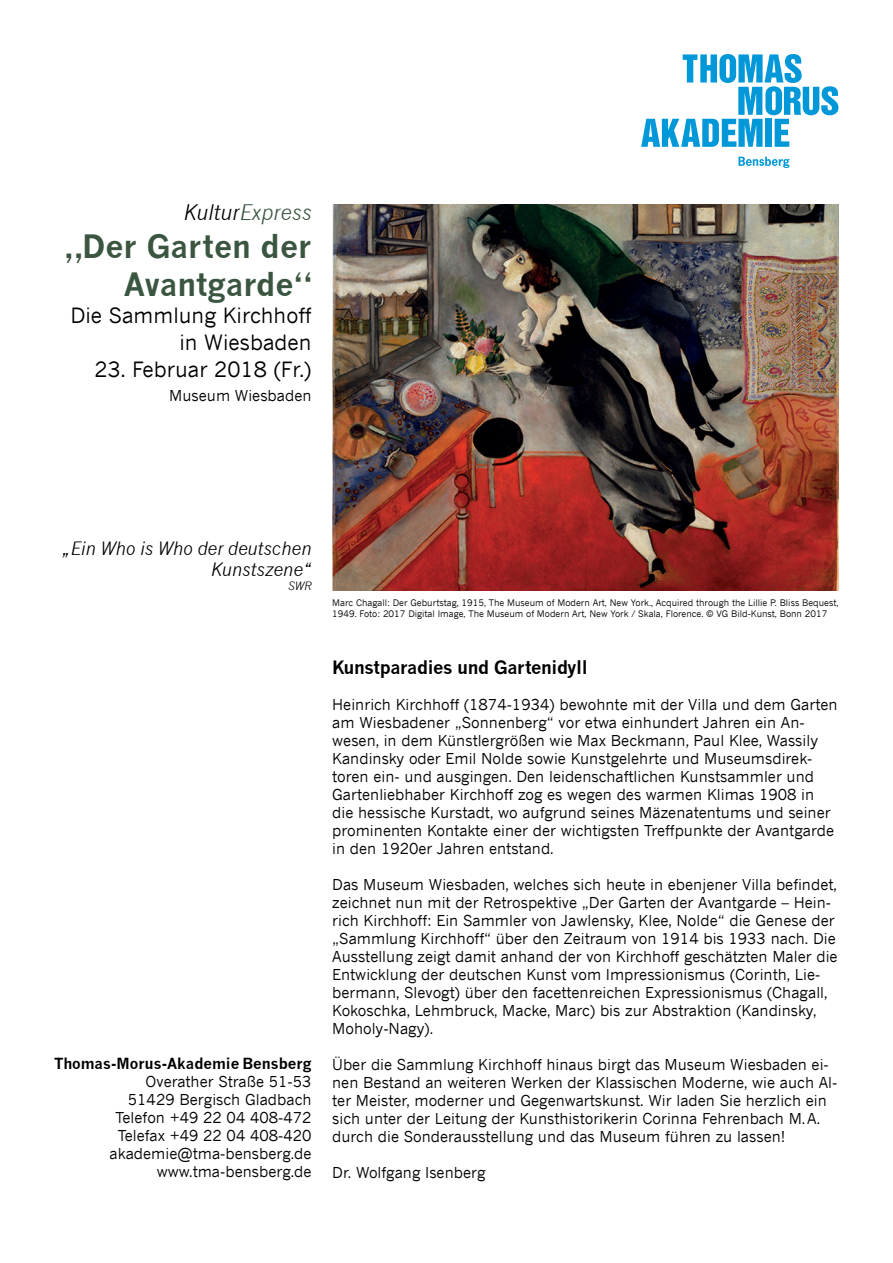
<style>
.page{position:relative;width:893px;height:1263px;background:#fff}
.page>*{position:absolute;margin:0;border:0;box-sizing:border-box;transform-origin:0 0}
.t1{font:700 31.5px/37.8px "News Gothic";color:#3b5640;text-align:right}
.t2{font:21px/27px "News Gothic";color:#000;text-align:right}
.t3{font:italic 21px "News Gothic";color:#3b5640}
.t4{font:italic 18px/21.6px "News Gothic";color:#000;text-align:right}
.t5{font:700 18px "News Gothic";letter-spacing:-.02em;color:#000}
.t6{font:15px/18px "News Gothic";color:#000}
.t7{font:700 15px "News Gothic";color:#000}
.t8{font:italic 11.25px "News Gothic";color:#000}
.t9{font:9px/10.8px "News Gothic";color:#000}
.s1{color:#000}
</style>
<div class="page">
<svg style="left:641px;top:54px;width:197px;height:93px"></svg>
<svg style="left:738px;top:157px;width:51px;height:11px"></svg>
<img style="left:332px;top:205px;width:507px;height:386px">
<h2 class="t3" style="left:184px;top:200px;width:129px"><span class="s1">Kultur</span>Express</h2>
<h1 class="t1" style="left:64px;top:227px;width:249px">„Der Garten der<br>Avantgarde“</h1>
<h2 class="t2" style="left:70px;top:301px;width:243px">Die Sammlung Kirchhoff in Wiesbaden</h2>
<h2 class="t2" style="left:95px;top:355px;width:218px">23. Februar 2018 (Fr.)</h2>
<p class="t6" style="left:169px;top:386px;width:144px">Museum Wiesbaden</p>
<p class="t4" style="left:62px;top:537px;width:251px">„Ein Who is Who der deutschen<br>Kunstszene“</p>
<p class="t8" style="left:288px;top:579px;width:25px">SWR</p>
<p class="t7" style="left:54px;top:1054px;width:259px">Thomas-Morus-Akademie Bensberg</p>
<p class="t6" style="left:110px;top:1072px;width:204px;text-align:right">Overather Straße 51-53<br>51429 Bergisch Gladbach<br>Telefon +49 22 04 408-472<br>Telefax +49 22 04 408-420 akademie@tma-bensberg.de www.tma-bensberg.de</p>
<p class="t9" style="left:332px;top:597px;width:508px">Marc Chagall: Der Geburtstag, 1915, The Museum of Modern Art, New York., Acquired through the Lillie P. Bliss Bequest,<br>1949. Foto: 2017 Digital Image, The Museum of Modern Art, New York / Skala, Florence. © VG Bild-Kunst, Bonn 2017</p>
<p class="t5" style="left:332px;top:656px;width:257px">Kunstparadies und Gartenidyll</p>
<p class="t6" style="left:332px;top:695px;width:507px">Heinrich Kirchhoff (1874-1934) bewohnte mit der Villa und dem Garten am Wiesbadener „Sonnenberg“ vor etwa einhundert Jahren ein An&shy;wesen, in dem Künstlergrößen wie Max Beckmann, Paul Klee, Wassily Kandinsky oder Emil Nolde sowie Kunstgelehrte und Museumsdirek&shy;toren ein- und ausgingen. Den leidenschaftlichen Kunstsammler und Gartenliebhaber Kirchhoff zog es wegen des warmen Klimas 1908 in die hessische Kurstadt, wo aufgrund seines Mäzenatentums und seiner prominenten Kontakte einer der wichtigsten Treffpunkte der Avantgarde in den 1920er Jahren entstand.</p>
<p class="t6" style="left:332px;top:875px;width:507px">Das Museum Wiesbaden, welches sich heute in ebenjener Villa befindet, zeichnet nun mit der Retrospektive „Der Garten der Avantgarde – Hein&shy;rich Kirchhoff: Ein Sammler von Jawlensky, Klee, Nolde“ die Genese der „Sammlung Kirchhoff“ über den Zeitraum von 1914 bis 1933 nach. Die Ausstellung zeigt damit anhand der von Kirchhoff geschätzten Maler die Entwicklung der deutschen Kunst vom Impressionismus (Corinth, Lie&shy;bermann, Slevogt) über den facettenreichen Expressionismus (Chagall, Kokoschka, Lehmbruck, Macke, Marc) bis zur Abstraktion (Kandinsky, Moholy-Nagy).</p>
<p class="t6" style="left:332px;top:1055px;width:507px">Über die Sammlung Kirchhoff hinaus birgt das Museum Wiesbaden ei&shy;nen Bestand an weiteren Werken der Klassischen Moderne, wie auch Al&shy;ter Meister, moderner und Gegenwartskunst. Wir laden Sie herzlich ein sich unter der Leitung der Kunsthistorikerin Corinna Fehrenbach M.A. durch die Sonderausstellung und das Museum führen zu lassen!</p>
<p class="t6" style="left:332px;top:1163px;width:155px">Dr. Wolfgang Isenberg</p>
</div>
